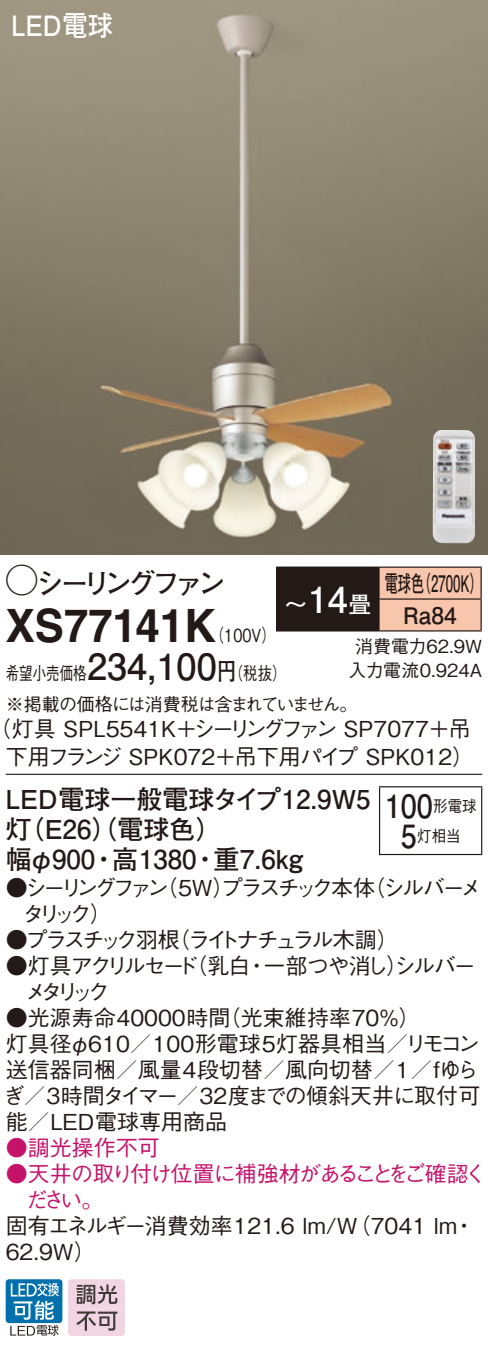
<style>
.page{position:relative;width:488px;height:1351px;background:#fff}
.page>*{position:absolute;margin:0;border:0;box-sizing:border-box;transform-origin:0 0}
.t1{font:700 46px "Helvetica LT Std";color:#231916;scale:.95 1}
.t2{font:700 36px "Futo Go B101 Pro";color:#231916}
.t3{font:700 36px "Futo Go B101 Pro";color:#fff}
.t4{font:700 32px "Futo Go B101 Pro";color:#231916;scale:.9 1}
.t5{font:700 28px "Futo Go B101 Pro";letter-spacing:-.165em;color:#231916}
.t6{font:700 28px "Futo Go B101 Pro";color:#fff;scale:.9 1}
.t7{font:700 26px "Futo Go B101 Pro";color:#231916}
.t8{font:700 22.8px "Futo Go B101 Pro";color:#231916;scale:.58 1}
.t9{font:700 22.8px "Futo Go B101 Pro";color:#231916}
.t10{font:700 22.8px "Futo Go B101 Pro";color:#fff}
.t11{font:500 22px/26px "Gothic BBB Pro";color:#231916}
.t12{font:500 22px/26px "Gothic BBB Pro";letter-spacing:-.085em;color:#c5126b}
.t13{font:500 22px "Gothic BBB Pro";letter-spacing:-.165em;color:#231916}
.t14{font:500 22px/26px "Gothic BBB Pro";letter-spacing:-.22em;color:#231916}
.t15{font:500 22px "Gothic BBB Pro";letter-spacing:-.145em;color:#231916}
.t16{font:500 22px "Gothic BBB Pro";letter-spacing:-.135em;color:#231916}
.t17{font:500 22px "Gothic BBB Pro";letter-spacing:-.055em;color:#231916}
.t18{font:500 22px "Gothic BBB Pro";letter-spacing:-.195em;color:#231916}
.t19{font:500 22px "Gothic BBB Pro";letter-spacing:-.16em;color:#231916}
.t20{font:500 22px "Gothic BBB Pro";letter-spacing:-.055em;color:#c5126b}
.t21{font:500 18px/31.6px "Gothic BBB Pro";letter-spacing:-.04em;color:#231916;scale:.75 1}
.t22{font:500 18px/24px "Gothic BBB Pro";color:#231916;text-align:center}
.t23{font:500 18px "Gothic BBB Pro";color:#231916;scale:.8 1}
.t24{font:500 16px "Gothic BBB Pro";color:#231916;scale:.9 1}
.s1{font-family:"Ford Classification 1";font-weight:400;font-size:32px}
.s2{font-family:"Futo Go B101 Pro";font-weight:700;font-size:24px}
</style>
<div class="page">
<img style="left:0;top:0;width:488px;height:554px">
<div style="left:6px;top:1279px;width:56px;height:44px;background:#0070ac;border-radius:3px"></div>
<svg style="left:10px;top:1282px;width:49px;height:53px"></svg>
<svg style="left:68px;top:1279px;width:57px;height:57px;background:#ceb7c1"></svg>
<hr style="left:6px;top:773px;width:476px;height:2px;background:#231916">
<div style="left:277px;top:567px;width:102px;height:64px;background:#231916"></div>
<div style="left:379px;top:568px;width:101px;height:62px;background:#f8c6ad"></div>
<hr style="left:379px;top:566px;width:102px;height:2px;background:#231916">
<hr style="left:480px;top:568px;width:1px;height:30px;background:#231916">
<hr style="left:276px;top:630px;width:103px;height:1px;background:#231916">
<hr style="left:379px;top:598px;width:102px;height:2px;background:#231916">
<hr style="left:480px;top:599px;width:1px;height:31px;background:#231916">
<hr style="left:379px;top:630px;width:102px;height:1px;background:#231916">
<hr style="left:276px;top:566px;width:103px;height:2px;background:#231916">
<hr style="left:276px;top:568px;width:1px;height:31px;background:#231916">
<hr style="left:276px;top:599px;width:1px;height:31px;background:#231916">
<hr style="left:379px;top:787px;width:1px;height:67px;background:#231916">
<hr style="left:379px;top:786px;width:103px;height:1px;background:#231916">
<hr style="left:481px;top:787px;width:1px;height:67px;background:#231916">
<hr style="left:379px;top:854px;width:103px;height:1px;background:#231916">
<img style="left:432px;top:430px;width:43px;height:113px">
<p class="t6" style="left:11px;top:3px;width:114px">LED電球</p>
<p class="t5" style="left:6px;top:561px;width:222px"><span class="s1">A</span>シーリングファン</p>
<p class="t23" style="left:210px;top:621px;width:84px">（100 (V</p>
<p class="t8" style="left:417px;top:565px;width:115px">（2700 (K</p>
<p class="t8" style="left:384px;top:565px;width:70px">電球色</p>
<h2 class="t3" style="left:307px;top:570px;width:42px">14</h2>
<p class="t10" style="left:348px;top:586px;width:24px">畳</p>
<p class="t10" style="left:284px;top:586px;width:24px">〜</p>
<p class="t9" style="left:403px;top:597px;width:55px">Ra84</p>
<h1 class="t1" style="left:6px;top:598px;width:222px">XS77141K</h1>
<p class="t22" style="left:348px;top:632px;width:135px">消費電力62.9W入力電流0.924A</p>
<h2 class="t2" style="left:87px;top:637px;width:131px">234,100</h2>
<p class="t23" style="left:217px;top:658px;width:88px">（<span class="s2">円</span>税抜(</p>
<p class="t21" style="left:6px;top:655px;width:470px">希望小売価格<br>※掲載の価格には消費税は含まれていません。</p>
<p class="t13" style="left:193px;top:711px;width:279px">シーリングファン SP7077＋吊</p>
<p class="t11" style="left:6px;top:712px;width:470px;line-height:28px;text-indent:-16px">（灯具 SPL5541K＋<br>下用フランジ SPK072＋吊下用パイプ SPK012(</p>
<p class="t7" style="left:6px;top:778px;width:366px">LED電球一般電球タイプ12.9W5</p>
<p class="t7" style="left:6px;top:808px;width:218px">（灯 E26）（電球色(</p>
<p class="t7" style="left:213px;top:838px;width:91px">重7.6kg</p>
<h3 class="t4" style="left:384px;top:780px;width:55px">100</h3>
<p class="t24" style="left:417px;top:823px;width:49px">灯相当</p>
<p class="t24" style="left:433px;top:793px;width:49px">形電球</p>
<h3 class="t4" style="left:400px;top:810px;width:19px">5</h3>
<p class="t7" style="left:6px;top:838px;width:91px">幅φ900</p>
<p class="t7" style="left:112px;top:838px;width:86px">高1380</p>
<p class="t7" style="left:91px;top:838px;width:27px">・</p>
<p class="t7" style="left:192px;top:838px;width:28px">・</p>
<p class="t16" style="left:156px;top:869px;width:221px">（5W プラスチック本体</p>
<p class="t11" style="left:212px;top:871px;width:23px">）</p>
<p class="t11" style="left:363px;top:871px;width:120px">（シルバーメ</p>
<p class="t18" style="left:6px;top:869px;width:165px">●シーリングファン</p>
<p class="t11" style="left:22px;top:897px;width:91px">タリック(</p>
<p class="t15" style="left:168px;top:921px;width:232px">（ライトナチュラル木調(</p>
<p class="t19" style="left:6px;top:921px;width:176px">●プラスチック羽根</p>
<p class="t11" style="left:185px;top:949px;width:67px">（乳白</p>
<p class="t11" style="left:386px;top:949px;width:23px">）</p>
<p class="t17" style="left:263px;top:947px;width:214px">一部つや消しシルバー</p>
<p class="t14" style="left:25px;top:949px;width:175px;text-indent:-19px">●灯具アクリルセードメタリック</p>
<p class="t11" style="left:245px;top:949px;width:23px">・</p>
<p class="t11" style="left:219px;top:1001px;width:203px">（光束維持率70％(</p>
<p class="t11" style="left:6px;top:1001px;width:226px">●光源寿命40000時間</p>
<p class="t11" style="left:3px;top:1027px;width:478px">灯具径φ610／100形電球5灯器具相当／<br>送信器同梱／風量4段切替／風向切替／1／fゆらぎ／3時間タイマー／32度までの傾斜天井に取付可能／LED電球専用商品</p>
<p class="t20" style="left:6px;top:1129px;width:156px">●調光操作不可</p>
<p class="t12" style="left:26px;top:1157px;width:462px;text-indent:-20px">●天井の取り付け位置に補強材があることをご確認ください。</p>
<p class="t11" style="left:453px;top:1209px;width:23px">・</p>
<p class="t11" style="left:404px;top:1027px;width:76px">リモコン</p>
<p class="t11" style="left:6px;top:1209px;width:453px">固有エネルギー消費効率121.6 lm （W/ 7041 lm<br>62.9W(</p>
</div>
